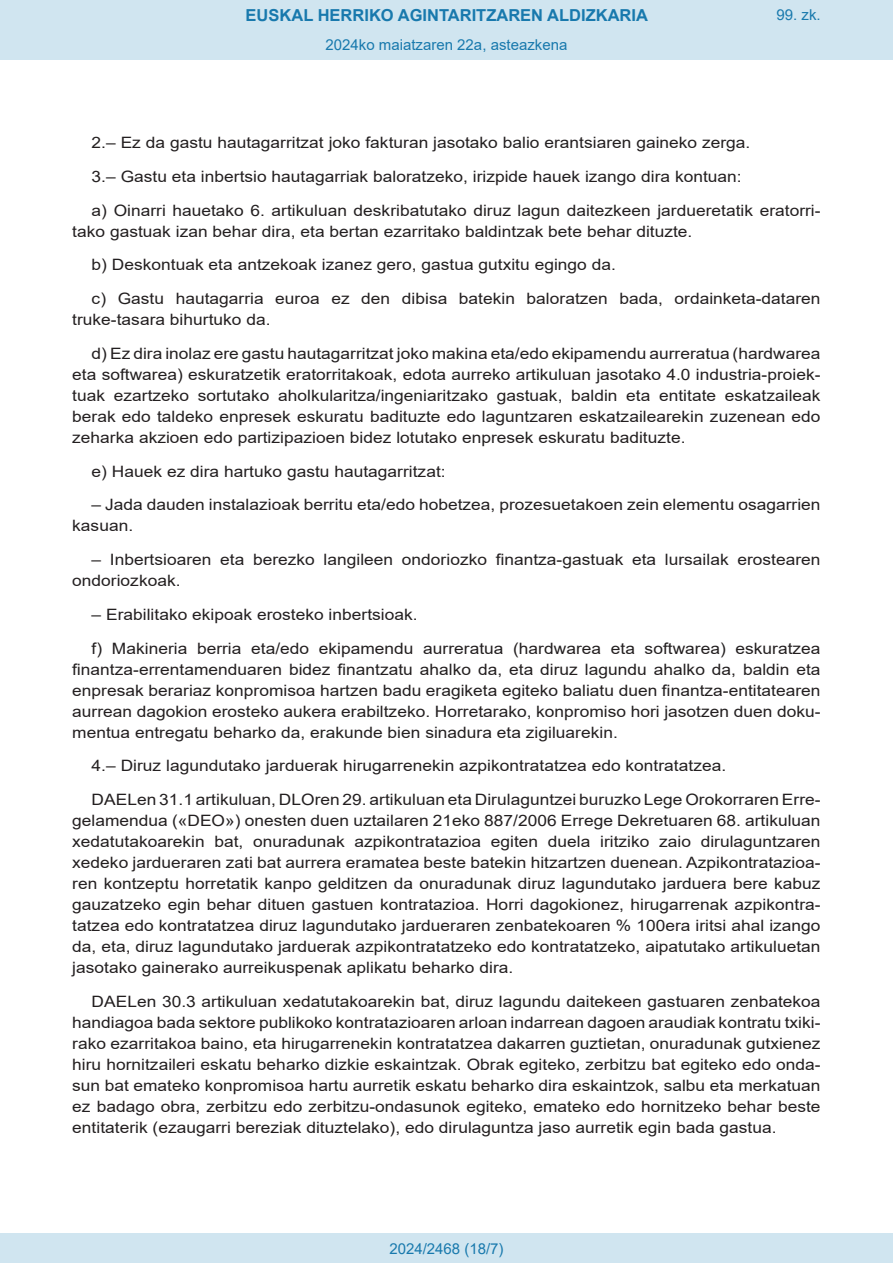
<style>
.page{position:relative;width:893px;height:1263px;background:#fff}
.page>*{position:absolute;margin:0;border:0;box-sizing:border-box;transform-origin:0 0}
.t1{font:700 16.5px "Arial";color:#1879ad}
.BOPVDetalle{font:15.6px/21px "Arial";color:#231f20;scale:1.11 1}
.Paginacion_Centro{font:15px "Arial";color:#1879ad}
</style>
<div class="page">
<div style="left:0;top:0;width:893px;height:60px;background:#d0e5f0"></div>
<div style="left:0;top:1233px;width:893px;height:30px;background:#d0e5f0"></div>
<p class="t1" style="left:246px;top:3px;width:404px">EUSKAL HERRIKO AGINTARITZAREN ALDIZKARIA</p>
<p class="Paginacion_Centro" style="left:326px;top:35px;width:243px">2024ko maiatzaren 22a, asteazkena</p>
<p class="Paginacion_Centro" style="left:776px;top:5px;width:46px">99. zk.</p>
<p class="BOPVDetalle" style="left:92px;top:132px;width:595px">2.– Ez da gastu hautagarritzat joko fakturan jasotako balio erantsiaren gaineko zerga.</p>
<p class="BOPVDetalle" style="left:92px;top:166px;width:587px">3.– Gastu eta inbertsio hautagarriak baloratzeko, irizpide hauek izango dira kontuan:</p>
<p class="BOPVDetalle" style="left:72px;top:200px;width:676px;text-indent:19px">a) Oinarri hauetako 6. artikuluan deskribatutako diruz lagun daitezkeen jardueretatik eratorri&shy;tako gastuak izan behar dira, eta bertan ezarritako baldintzak bete behar dituzte.</p>
<p class="BOPVDetalle" style="left:92px;top:254px;width:474px">b) Deskontuak eta antzekoak izanez gero, gastua gutxitu egingo da.</p>
<p class="BOPVDetalle" style="left:72px;top:288px;width:676px;text-indent:19px">c) Gastu hautagarria euroa ez den dibisa batekin baloratzen bada, ordainketa-dataren truke-tasara bihurtuko da.</p>
<p class="BOPVDetalle" style="left:72px;top:343px;width:676px;text-align:justify;text-indent:19px">d) Ez dira inolaz ere gastu hautagarritzat joko makina eta/edo ekipamendu aurreratua (hardwarea eta softwarea) eskuratzetik eratorritakoak, edota aurreko artikuluan jasotako 4.0 industria-proiek&shy;tuak ezartzeko sortutako aholkularitza/ingeniaritzako gastuak, baldin eta entitate eskatzaileak berak edo taldeko enpresek eskuratu badituzte edo laguntzaren eskatzailearekin zuzenean edo zeharka akzioen edo partizipazioen bidez lotutako enpresek eskuratu badituzte.</p>
<p class="BOPVDetalle" style="left:92px;top:461px;width:320px">e) Hauek ez dira hartuko gastu hautagarritzat:</p>
<p class="BOPVDetalle" style="left:72px;top:494px;width:676px;text-indent:19px">– Jada dauden instalazioak berritu eta/edo hobetzea, prozesuetakoen zein elementu osagarrien kasuan.</p>
<p class="BOPVDetalle" style="left:72px;top:549px;width:676px;text-indent:19px">– Inbertsioaren eta berezko langileen ondoriozko finantza-gastuak eta lursailak erostearen ondoriozkoak.</p>
<p class="BOPVDetalle" style="left:92px;top:604px;width:295px">– Erabilitako ekipoak erosteko inbertsioak.</p>
<p class="BOPVDetalle" style="left:72px;top:638px;width:676px;text-align:justify;text-indent:19px">f) Makineria berria eta/edo ekipamendu aurreratua (hardwarea eta softwarea) eskuratzea finantza-errentamenduaren bidez finantzatu ahalko da, eta diruz lagundu ahalko da, baldin eta enpresak berariaz konpromisoa hartzen badu eragiketa egiteko baliatu duen finantza-entitatearen aurrean dagokion erosteko aukera erabiltzeko. Horretarako, konpromiso hori jasotzen duen doku&shy;mentua entregatu beharko da, erakunde bien sinadura eta zigiluarekin.</p>
<p class="BOPVDetalle" style="left:92px;top:755px;width:573px">4.– Diruz lagundutako jarduerak hirugarrenekin azpikontratatzea edo kontratatzea.</p>
<p class="BOPVDetalle" style="left:72px;top:789px;width:676px;text-align:justify;text-indent:19px">DAELen 31.1 artikuluan, DLOren 29. artikuluan eta Dirulaguntzei buruzko Lege Orokorraren Erre&shy;gelamendua («DEO») onesten duen uztailaren 21eko 887/2006 Errege Dekretuaren 68. artikuluan xedatutakoarekin bat, onuradunak azpikontratazioa egiten duela iritziko zaio dirulaguntzaren xedeko jardueraren zati bat aurrera eramatea beste batekin hitzartzen duenean. Azpikontratazioa&shy;ren kontzeptu horretatik kanpo gelditzen da onuradunak diruz lagundutako jarduera bere kabuz gauzatzeko egin behar dituen gastuen kontratazioa. Horri dagokionez, hirugarrenak azpikontra&shy;tatzea edo kontratatzea diruz lagundutako jardueraren zenbatekoaren % 100era iritsi ahal izango da, eta, diruz lagundutako jarduerak azpikontratatzeko edo kontratatzeko, aipatutako artikuluetan jasotako gainerako aurreikuspenak aplikatu beharko dira.</p>
<p class="BOPVDetalle" style="left:72px;top:991px;width:676px;text-align:justify;text-indent:19px">DAELen 30.3 artikuluan xedatutakoarekin bat, diruz lagundu daitekeen gastuaren zenbatekoa handiagoa bada sektore publikoko kontratazioaren arloan indarrean dagoen araudiak kontratu txiki&shy;rako ezarritakoa baino, eta hirugarrenekin kontratatzea dakarren guztietan, onuradunak gutxienez hiru hornitzaileri eskatu beharko dizkie eskaintzak. Obrak egiteko, zerbitzu bat egiteko edo onda&shy;sun bat emateko konpromisoa hartu aurretik eskatu beharko dira eskaintzok, salbu eta merkatuan ez badago obra, zerbitzu edo zerbitzu-ondasunok egiteko, emateko edo hornitzeko behar beste entitaterik (ezaugarri bereziak dituztelako), edo dirulaguntza jaso aurretik egin bada gastua.</p>
<p class="Paginacion_Centro" style="left:389px;top:1238px;width:116px">2024/2468 (18/7)</p>
</div>
